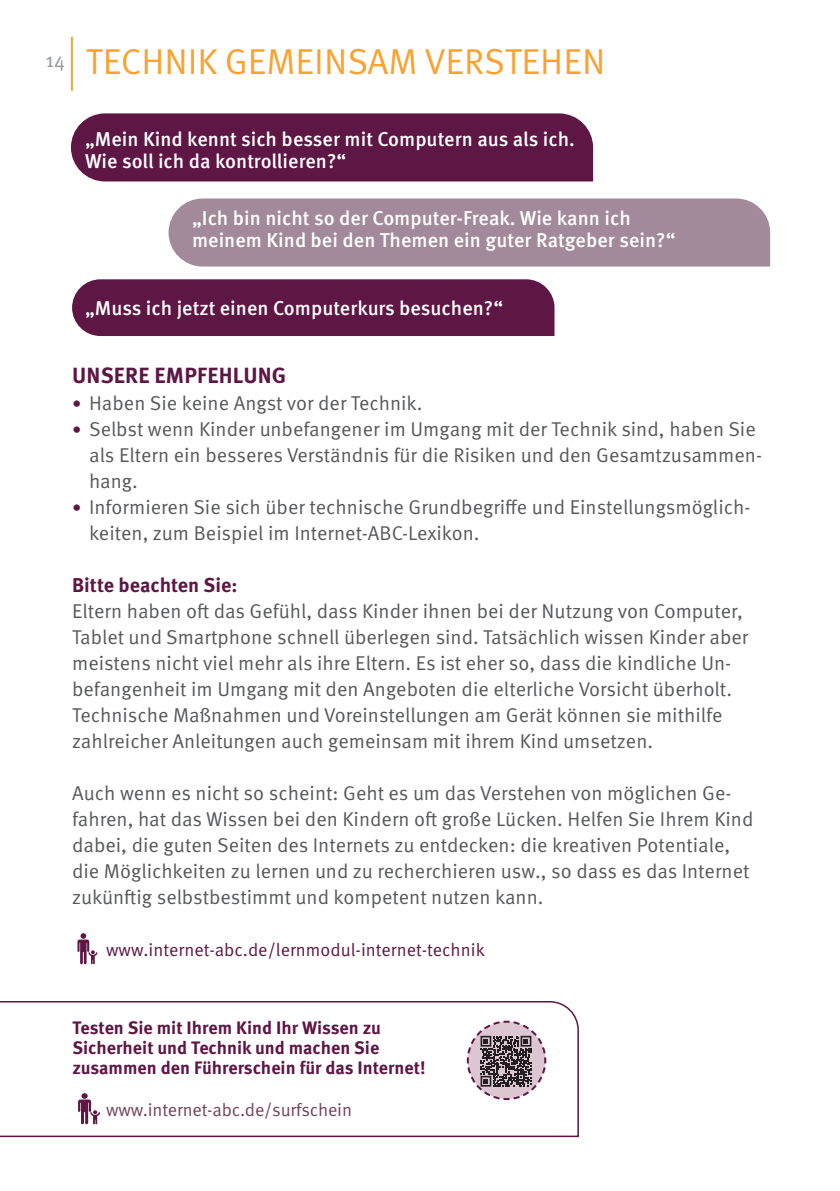
<style>
.page{position:relative;width:840px;height:1191px;background:#fff}
.page>*{position:absolute;margin:0;border:0;box-sizing:border-box;transform-origin:0 0}
.t1{font:36px "Meta OT Norm";color:#f9a230}
.t2{font:700 22px "Meta OT";letter-spacing:.01em;color:#5e1645}
.t3{font:20px/26px "Meta OT Norm";color:#57585a}
.t4{font:500 20px/22px "Meta OT";color:#fff}
.t5{font:700 20px "Meta OT";color:#5e1645}
.t6{font:700 18px/20px "Meta OT";color:#5e1645}
.t7{font:18px "Meta OT Norm";color:#5e1645}
.t8{font:18px "Meta OT Norm";letter-spacing:-.01em;color:#753f5d}
.s1{font-size:18px;color:#5e1645}
</style>
<div class="page">
<svg style="left:0;top:1001px;width:579px;height:136px"></svg>
<hr style="left:71px;top:37px;width:2px;height:54px;background:#f9a230">
<div style="left:71px;top:113px;width:521px;height:68px;background:#5e1645"></div>
<div style="left:168px;top:198px;width:601px;height:68px;background:#a28a9b"></div>
<div style="left:72px;top:279px;width:482px;height:57px;background:#5e1645"></div>
<svg style="left:77px;top:933px;width:20px;height:31px"></svg>
<svg style="left:78px;top:1093px;width:22px;height:31px"></svg>
<svg style="left:465px;top:1019px;width:82px;height:82px"></svg>
<h1 class="t1" style="left:45px;top:40px;width:561px"><sup>14</sup> TECHNIK GEMEINSAM VERSTEHEN</h1>
<p class="t4" style="left:85px;top:128px;width:491px">„Mein Kind kennt sich besser mit Computern aus als ich.<br>Wie soll ich da kontrollieren?“</p>
<p class="t4" style="left:192px;top:207px;width:484px">„Ich bin nicht so der Computer-Freak. Wie kann ich meinem Kind bei den Themen ein guter Ratgeber sein?“</p>
<p class="t4" style="left:85px;top:297px;width:419px">„Muss ich jetzt einen Computerkurs besuchen?“</p>
<p class="t2" style="left:72px;top:362px;width:215px">UNSERE EMPFEHLUNG</p>
<p class="t3" style="left:72px;top:390px;width:352px"><span class="s1">•</span> Haben Sie keine Angst vor der Technik.</p>
<p class="t3" style="left:89px;top:416px;width:674px;text-indent:-17px"><span class="s1">•</span> Selbst wenn Kinder unbefangener im Umgang mit der Technik sind, haben Sie als Eltern ein besseres Verständnis für die Risiken und den Gesamtzusammen&shy;hang.</p>
<p class="t3" style="left:89px;top:494px;width:662px;text-indent:-17px"><span class="s1">•</span> Informieren Sie sich über technische Grundbegriffe und Einstellungsmöglich&shy;keiten, zum Beispiel im Internet-ABC-Lexikon.</p>
<p class="t5" style="left:72px;top:572px;width:167px">Bitte beachten Sie:</p>
<p class="t3" style="left:72px;top:598px;width:677px">Eltern haben oft das Gefühl, dass Kinder ihnen bei der Nutzung von Computer, Tablet und Smartphone schnell überlegen sind. Tatsächlich wissen Kinder aber meistens nicht viel mehr als ihre Eltern. Es ist eher so, dass die kindliche Un&shy;befangenheit im Umgang mit den Angeboten die elterliche Vorsicht überholt.<br>Technische Maßnahmen und Voreinstellungen am Gerät können sie mithilfe zahlreicher Anleitungen auch gemeinsam mit ihrem Kind umsetzen.</p>
<p class="t3" style="left:72px;top:780px;width:682px">Auch wenn es nicht so scheint: Geht es um das Verstehen von möglichen Ge&shy;fahren, hat das Wissen bei den Kindern oft große Lücken. Helfen Sie Ihrem Kind dabei, die guten Seiten des Internets zu entdecken: die kreativen Potentiale, die Möglichkeiten zu lernen und zu recherchieren usw., so dass es das Internet zukünftig selbstbestimmt und kompetent nutzen kann.</p>
<p class="t7" style="left:106px;top:939px;width:380px">www.internet-abc.de/lernmodul-internet-technik</p>
<p class="t6" style="left:72px;top:1018px;width:354px">Testen Sie mit Ihrem Kind Ihr Wissen zu<br>Sicherheit und Technik und machen Sie zusammen den Führerschein für das Internet!</p>
<p class="t8" style="left:106px;top:1099px;width:247px">www.internet-abc.de/surfschein</p>
</div>
